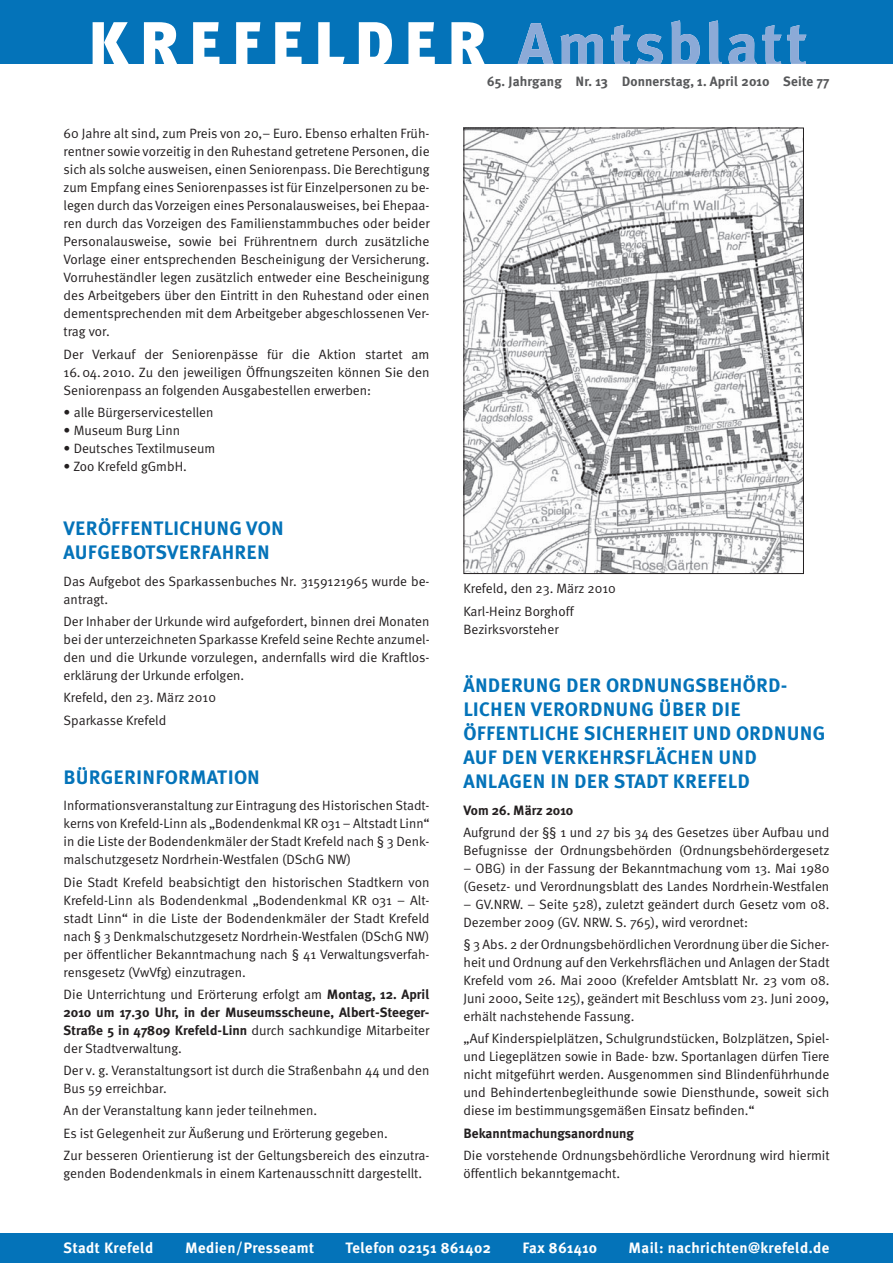
<style>
.page{position:relative;width:893px;height:1263px;background:#fff}
.page>*{position:absolute;margin:0;border:0;box-sizing:border-box;transform-origin:0 0}
.t1{font:700 19.5px/24px "Meta Plus";letter-spacing:.01em;color:#0473b9}
.t2{font:700 15px "Meta Plus";letter-spacing:.025em;color:#fff}
.t3{font:700 15px "Meta Plus";letter-spacing:.1em;color:#fff}
.t4{font:13.5px/18px "Meta Normal";color:#231f20}
.t5{font:700 13.5px "Meta Plus";color:#231f20}
.t6{font:700 13.5px "Meta Plus";letter-spacing:.01em;color:#57585a}
.s1{font-family:"Meta Plus";font-weight:700}
</style>
<div class="page">
<div style="left:0;top:0;width:892px;height:64px;background:#0473b9"></div>
<svg style="left:93px;top:22px;width:392px;height:42px"></svg>
<svg style="left:517px;top:20px;width:289px;height:44px"></svg>
<div style="left:0;top:1233px;width:892px;height:30px;background:#0473b9"></div>
<img style="left:465px;top:130px;width:336px;height:442px">
<div style="left:463px;top:128px;width:340px;height:446px;border:1px solid #231f20"></div>
<p class="t4" style="left:64px;top:126px;width:367px;text-align:justify">60 Jahre alt sind, zum Preis von 20,– Euro. Ebenso erhalten Früh&shy;rentner sowie vorzeitig in den Ruhestand getretene Personen, die sich als solche ausweisen, einen Seniorenpass. Die Berechtigung zum Empfang eines Seniorenpasses ist für Einzelpersonen zu be&shy;legen durch das Vorzeigen eines Personalausweises, bei Ehepaa&shy;ren durch das Vorzeigen des Familienstammbuches oder beider Personalausweise, sowie bei Frührentnern durch zusätzliche Vorlage einer entsprechenden Bescheinigung der Versicherung.<br>Vorruheständler legen zusätzlich entweder eine Bescheinigung des Arbeitgebers über den Eintritt in den Ruhestand oder einen dementsprechenden mit dem Arbeitgeber abgeschlossenen Ver&shy;trag vor.</p>
<p class="t4" style="left:64px;top:346px;width:367px">Der Verkauf der Seniorenpässe für die Aktion startet am</p>
<p class="t4" style="left:64px;top:364px;width:367px">16. 04. 2010. Zu den jeweiligen Öffnungszeiten können Sie den<br>Seniorenpass an folgenden Ausgabestellen erwerben:</p>
<p class="t4" style="left:64px;top:404px;width:151px">• alle Bürgerservicestellen</p>
<p class="t4" style="left:64px;top:422px;width:118px">• Museum Burg Linn</p>
<p class="t4" style="left:64px;top:440px;width:153px">• Deutsches Textilmuseum</p>
<p class="t4" style="left:64px;top:458px;width:125px">• Zoo Krefeld gGmbH.</p>
<h1 class="t1" style="left:64px;top:518px;width:222px">VERÖFFENTLICHUNG VON<br>AUFGEBOTSVERFAHREN</h1>
<p class="t4" style="left:64px;top:573px;width:367px">Das Aufgebot des Sparkassenbuches Nr. 3159121965 wurde be&shy;antragt.</p>
<p class="t4" style="left:64px;top:613px;width:367px;text-align:justify">Der Inhaber der Urkunde wird aufgefordert, binnen drei Monaten bei der unterzeichneten Sparkasse Krefeld seine Rechte anzumel&shy;den und die Urkunde vorzulegen, andernfalls wird die Kraftlos&shy;erklärung der Urkunde erfolgen.</p>
<p class="t4" style="left:64px;top:688px;width:154px;line-height:22.2px">Krefeld, den 23. März 2010<br>Sparkasse Krefeld</p>
<h1 class="t1" style="left:64px;top:766px;width:198px">BÜRGERINFORMATION</h1>
<p class="t4" style="left:64px;top:798px;width:367px;text-align:justify">Informationsveranstaltung zur Eintragung des Historischen Stadt&shy;kerns von Krefeld-Linn als „Bodendenkmal KR 031 – Altstadt Linn“ in die Liste der Bodendenkmäler der Stadt Krefeld nach § 3 Denk&shy;malschutzgesetz Nordrhein-Westfalen (DSchG NW)</p>
<p class="t4" style="left:64px;top:874px;width:367px;text-align:justify">Die Stadt Krefeld beabsichtigt den historischen Stadtkern von Krefeld-Linn als Bodendenkmal „Bodendenkmal KR 031 – Alt&shy;stadt Linn“ in die Liste der Bodendenkmäler der Stadt Krefeld nach § 3 Denkmalschutzgesetz Nordrhein-Westfalen (DSchG NW) per öffentlicher Bekanntmachung nach § 41 Verwaltungsverfah&shy;rensgesetz (VwVfg) einzutragen.</p>
<p class="t4" style="left:64px;top:986px;width:367px">Die Unterrichtung und Erörterung erfolgt am <span class="s1">Montag, 12. April</span></p>
<p class="t5" style="left:64px;top:1007px;width:367px">2010 um 17.30 Uhr, in der Museumsscheune, Albert-Steeger-</p>
<p class="t4" style="left:64px;top:1022px;width:367px"><span class="s1">Straße 5 in 47809 Krefeld-Linn</span> durch sachkundige Mitarbeiter der Stadtverwaltung.</p>
<p class="t4" style="left:64px;top:1062px;width:367px">Der v. g. Veranstaltungsort ist durch die Straßenbahn 44 und den<br>Bus 59 erreichbar.</p>
<p class="t4" style="left:64px;top:1101px;width:367px;line-height:22.2px">An der Veranstaltung kann jeder teilnehmen.<br>Es ist Gelegenheit zur Äußerung und Erörterung gegeben.<br>Zur besseren Orientierung ist der Geltungsbereich des einzutra-</p>
<p class="t4" style="left:64px;top:1165px;width:360px">genden Bodendenkmals in einem Kartenausschnitt dargestellt.</p>
<p class="t6" style="left:487px;top:76px;width:344px">65. Jahrgang Nr. 13 Donnerstag, 1. April 2010 Seite 77</p>
<p class="t4" style="left:463px;top:579px;width:154px;line-height:22.2px">Krefeld, den 23. März 2010<br>Karl-Heinz Borghoff</p>
<p class="t4" style="left:463px;top:621px;width:97px">Bezirksvorsteher</p>
<h1 class="t1" style="left:463px;top:674px;width:363px">ÄNDERUNG DER ORDNUNGSBEHÖRD-<br>LICHEN VERORDNUNG ÜBER DIE<br>ÖFFENTLICHE SICHERHEIT UND ORDNUNG<br>AUF DEN VERKEHRSFLÄCHEN UND<br>ANLAGEN IN DER STADT KREFELD</h1>
<p class="t5" style="left:463px;top:804px;width:111px">Vom 26. März 2010</p>
<p class="t4" style="left:463px;top:824px;width:367px">Aufgrund der §§ 1 und 27 bis 34 des Gesetzes über Aufbau und<br>Befugnisse der Ordnungsbehörden (Ordnungsbehördergesetz</p>
<p class="t4" style="left:463px;top:860px;width:367px">– OBG) in der Fassung der Bekanntmachung vom 13. Mai 1980 (Gesetz- und Verordnungsblatt des Landes Nordrhein-Westfalen</p>
<p class="t4" style="left:463px;top:896px;width:367px">– GV.NRW. – Seite 528), zuletzt geändert durch Gesetz vom 08.<br>Dezember 2009 (GV. NRW. S. 765), wird verordnet:</p>
<p class="t4" style="left:463px;top:936px;width:367px;text-align:justify">§ 3 Abs. 2 der Ordnungsbehördlichen Verordnung über die Sicher&shy;heit und Ordnung auf den Verkehrsflächen und Anlagen der Stadt Krefeld vom 26. Mai 2000 (Krefelder Amtsblatt Nr. 23 vom 08.<br>Juni 2000, Seite 125), geändert mit Beschluss vom 23. Juni 2009, erhält nachstehende Fassung.</p>
<p class="t4" style="left:463px;top:1031px;width:367px;text-align:justify">„Auf Kinderspielplätzen, Schulgrundstücken, Bolzplätzen, Spiel&shy;und Liegeplätzen sowie in Bade- bzw. Sportanlagen dürfen Tiere nicht mitgeführt werden. Ausgenommen sind Blindenführhunde und Behindertenbegleithunde sowie Diensthunde, soweit sich diese im bestimmungsgemäßen Einsatz befinden.“</p>
<p class="t5" style="left:463px;top:1127px;width:172px">Bekanntmachungsanordnung</p>
<p class="t4" style="left:463px;top:1147px;width:367px">Die vorstehende Ordnungsbehördliche Verordnung wird hiermit öffentlich bekanntgemacht.</p>
<p class="t2" style="left:64px;top:1242px;width:91px">Stadt Krefeld</p>
<p class="t2" style="left:185px;top:1242px;width:131px">Medien/Presseamt</p>
<p class="t2" style="left:345px;top:1242px;width:147px">Telefon 02151 861402</p>
<p class="t2" style="left:522px;top:1242px;width:76px">Fax 861410</p>
<p class="t2" style="left:628px;top:1242px;width:202px">Mail: nachrichten@krefeld.de</p>
<p class="t3" style="left:386px;top:1242px;width:122px">www.krefeld.de</p>
</div>
